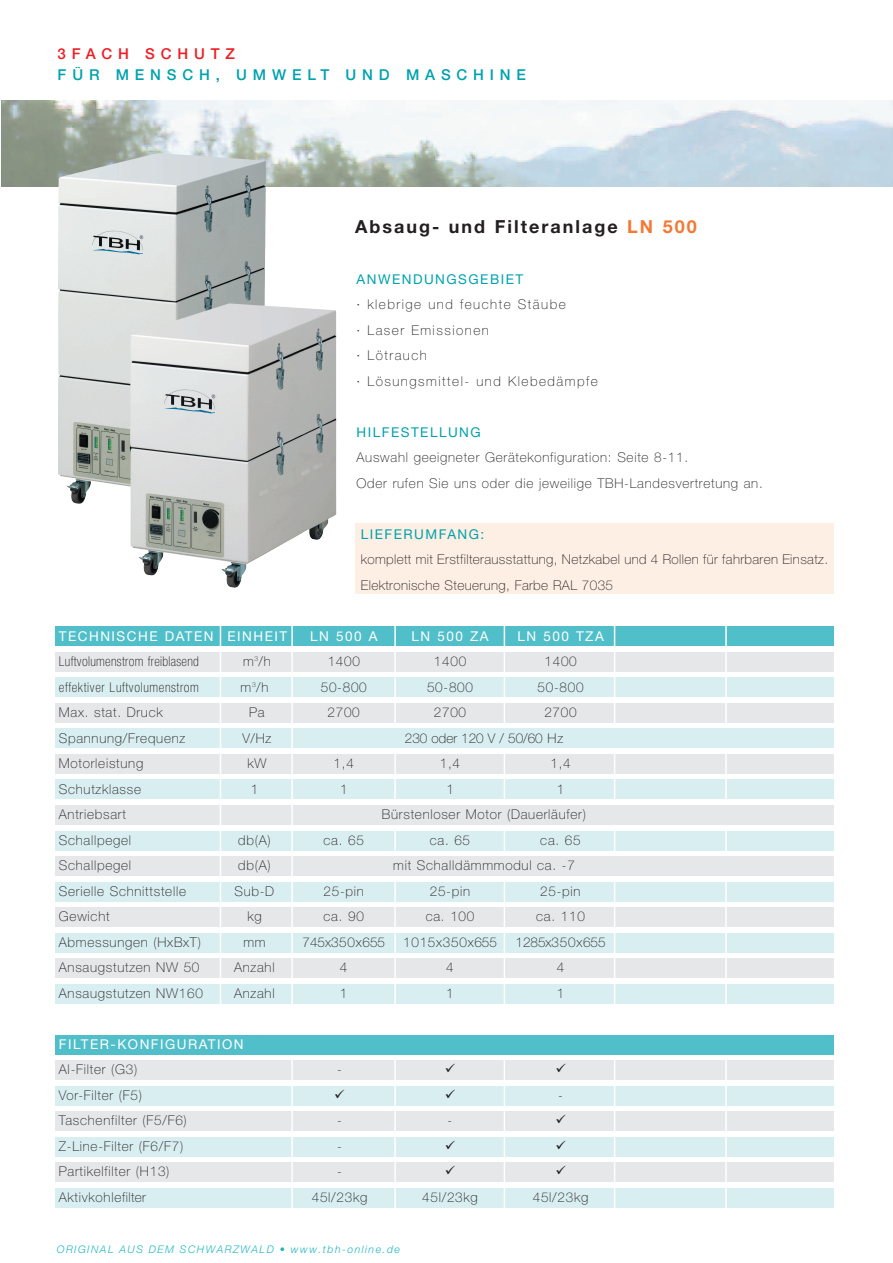
<style>
.page{position:relative;width:893px;height:1263px;background:#fff}
.page>*{position:absolute;margin:0;border:0;box-sizing:border-box;transform-origin:0 0}
.t1{font:700 18px "Helvetica Neue LT";letter-spacing:.11em;color:#231f20}
.t2{font:500 15px "Helvetica Neue LT";letter-spacing:.39em;color:#00a2ad}
.t3{font:500 15px "Helvetica Neue LT";letter-spacing:.39em;color:#ee1e24}
.t4{font:100 13.5px/25.5px "Helvetica Neue LT";letter-spacing:.055em;color:#231f20}
.t5{font:100 13.5px/25.5px "Helvetica Neue LT";letter-spacing:.03em;color:#231f20}
.t6{font:100 13.5px/25.5px "Helvetica Neue LT";letter-spacing:.11em;color:#231f20}
.t7{font:13.5px "Helvetica Neue LT";letter-spacing:.11em;color:#fff}
.t8{font:13.5px "Helvetica Neue LT";letter-spacing:.11em;color:#00a2ad}
.t9{font:100 13.5px "Helvetica Neue LT";color:#231f20}
.t10{font:100 condensed 13.5px "Helvetica Neue LT";letter-spacing:.025em;color:#231f20}
.t11{font:100 condensed 13.5px "Helvetica Neue LT";letter-spacing:.05em;color:#231f20}
.t12{font:italic 300 10.5px "Helvetica Neue LT";letter-spacing:.14em;color:#21b7c1}
.s1{color:#f37937}
</style>
<div class="page">
<img style="left:1px;top:101px;width:892px;height:86px">
<div style="left:55px;top:627px;width:778px;height:19px;background:#51bfc9"></div>
<div style="left:55px;top:652px;width:778px;height:19px;background:#e6e7e9"></div>
<div style="left:55px;top:678px;width:778px;height:19px;background:#d9eef1"></div>
<div style="left:55px;top:703px;width:778px;height:19px;background:#e6e7e9"></div>
<div style="left:55px;top:754px;width:778px;height:19px;background:#e6e7e9"></div>
<div style="left:55px;top:780px;width:778px;height:19px;background:#d9eef1"></div>
<div style="left:55px;top:831px;width:778px;height:19px;background:#d9eef1"></div>
<div style="left:55px;top:882px;width:778px;height:19px;background:#d9eef1"></div>
<div style="left:55px;top:907px;width:778px;height:20px;background:#e6e7e9"></div>
<div style="left:55px;top:933px;width:778px;height:19px;background:#d9eef1"></div>
<div style="left:55px;top:958px;width:778px;height:20px;background:#e6e7e9"></div>
<div style="left:55px;top:984px;width:778px;height:19px;background:#d9eef1"></div>
<div style="left:55px;top:1060px;width:778px;height:20px;background:#e6e7e9"></div>
<div style="left:55px;top:1086px;width:778px;height:19px;background:#d9eef1"></div>
<div style="left:55px;top:1111px;width:778px;height:20px;background:#e6e7e9"></div>
<div style="left:55px;top:1137px;width:778px;height:19px;background:#d9eef1"></div>
<div style="left:55px;top:1162px;width:778px;height:20px;background:#e6e7e9"></div>
<div style="left:55px;top:1188px;width:778px;height:19px;background:#d9eef1"></div>
<hr style="left:394px;top:600px;width:2px;height:625px;background:#fff">
<hr style="left:504px;top:613px;width:1px;height:622px;background:#fff">
<hr style="left:614px;top:601px;width:1px;height:624px;background:#fff">
<hr style="left:725px;top:602px;width:2px;height:620px;background:#fff">
<div style="left:55px;top:805px;width:778px;height:19px;background:#e6e7e9"></div>
<div style="left:55px;top:729px;width:778px;height:19px;background:#d9eef1"></div>
<div style="left:55px;top:856px;width:778px;height:19px;background:#e6e7e9"></div>
<hr style="left:291px;top:599px;width:2px;height:627px;background:#fff">
<hr style="left:220px;top:597px;width:1px;height:424px;background:#fff">
<div style="left:55px;top:1035px;width:778px;height:19px;background:#51bfc9"></div>
<div style="left:355px;top:524px;width:478px;height:70px;background:#fdefe4"></div>
<img style="left:58px;top:153px;width:208px;height:351px">
<img style="left:130px;top:303px;width:206px;height:285px">
<p class="t3" style="left:58px;top:48px;width:179px">3FACH SCHUTZ</p>
<p class="t2" style="left:58px;top:69px;width:470px">FÜR MENSCH, UMWELT UND MASCHINE</p>
<h1 class="t1" style="left:355px;top:220px;width:343px">Absaug- und Filteranlage <span class="s1">LN 500</span></h1>
<p class="t8" style="left:357px;top:274px;width:168px">ANWENDUNGSGEBIET</p>
<p class="t6" style="left:357px;top:293px;width:243px">· klebrige und feuchte Stäube<br>· Laser Emissionen<br>· Lötrauch<br>· Lösungsmittel- und Klebedämpfe</p>
<p class="t8" style="left:357px;top:427px;width:126px">HILFESTELLUNG</p>
<p class="t4" style="left:357px;top:446px;width:408px">Auswahl geeigneter Gerätekonfiguration: Seite 8-11.<br>Oder rufen Sie uns oder die jeweilige TBH-Landesvertretung an.</p>
<p class="t8" style="left:361px;top:529px;width:125px">LIEFERUMFANG:</p>
<p class="t5" style="left:361px;top:548px;width:469px">komplett mit Erstfilterausstattung, Netzkabel und 4 Rollen für fahrbaren Einsatz.<br>Elektronische Steuerung, Farbe RAL 7035</p>
<p class="t7" style="left:59px;top:631px;width:230px">TECHNISCHE DATEN EINHEIT</p>
<p class="t7" style="left:310px;top:631px;width:69px">LN 500 A</p>
<p class="t7" style="left:412px;top:631px;width:79px">LN 500 ZA</p>
<p class="t7" style="left:517px;top:631px;width:88px">LN 500 TZA</p>
<p class="t10" style="left:59px;top:656px;width:142px">Luftvolumenstrom freiblasend</p>
<p class="t4" style="left:243px;top:650px;width:29px">m<sup>3</sup>/h</p>
<p class="t4" style="left:328px;top:650px;width:34px">1400</p>
<p class="t4" style="left:434px;top:650px;width:34px">1400</p>
<p class="t4" style="left:544px;top:650px;width:34px">1400</p>
<p class="t11" style="left:59px;top:682px;width:142px">effektiver Luftvolumenstrom</p>
<p class="t4" style="left:241px;top:675px;width:29px">m<sup>3</sup>/h</p>
<p class="t4" style="left:321px;top:675px;width:47px">50-800</p>
<p class="t4" style="left:427px;top:675px;width:47px">50-800</p>
<p class="t4" style="left:538px;top:675px;width:47px">50-800</p>
<p class="t4" style="left:59px;top:701px;width:105px">Max. stat. Druck</p>
<p class="t4" style="left:249px;top:701px;width:17px">Pa</p>
<p class="t4" style="left:328px;top:701px;width:34px">2700</p>
<p class="t4" style="left:434px;top:701px;width:34px">2700</p>
<p class="t4" style="left:544px;top:701px;width:34px">2700</p>
<p class="t4" style="left:59px;top:726px;width:128px">Spannung/Frequenz</p>
<p class="t4" style="left:242px;top:726px;width:31px">V/Hz</p>
<p class="t9" style="left:405px;top:733px;width:160px">230 oder 120 V / 50/60 Hz</p>
<p class="t4" style="left:59px;top:752px;width:86px">Motorleistung</p>
<p class="t4" style="left:247px;top:752px;width:20px">kW</p>
<p class="t4" style="left:334px;top:752px;width:22px">1,4</p>
<p class="t4" style="left:440px;top:752px;width:22px">1,4</p>
<p class="t4" style="left:550px;top:752px;width:22px">1,4</p>
<p class="t4" style="left:59px;top:777px;width:84px">Schutzklasse</p>
<p class="t4" style="left:251px;top:777px;width:9px">1</p>
<p class="t4" style="left:340px;top:777px;width:9px">1</p>
<p class="t4" style="left:446px;top:777px;width:9px">1</p>
<p class="t4" style="left:557px;top:777px;width:9px">1</p>
<p class="t4" style="left:59px;top:803px;width:68px">Antriebsart</p>
<p class="t4" style="left:382px;top:803px;width:206px">Bürstenloser Motor (Dauerläufer)</p>
<p class="t4" style="left:59px;top:828px;width:74px">Schallpegel</p>
<p class="t4" style="left:238px;top:828px;width:34px">db(A)</p>
<p class="t4" style="left:323px;top:828px;width:42px">ca. 65</p>
<p class="t4" style="left:430px;top:828px;width:42px">ca. 65</p>
<p class="t4" style="left:540px;top:828px;width:42px">ca. 65</p>
<p class="t4" style="left:59px;top:854px;width:74px">Schallpegel</p>
<p class="t4" style="left:238px;top:854px;width:34px">db(A)</p>
<p class="t4" style="left:393px;top:854px;width:183px">mit Schalldämmmodul ca. -7</p>
<p class="t4" style="left:59px;top:879px;width:129px">Serielle Schnittstelle</p>
<p class="t4" style="left:234px;top:879px;width:41px">Sub-D</p>
<p class="t4" style="left:323px;top:879px;width:42px">25-pin</p>
<p class="t4" style="left:430px;top:879px;width:42px">25-pin</p>
<p class="t4" style="left:540px;top:879px;width:42px">25-pin</p>
<p class="t4" style="left:59px;top:905px;width:52px">Gewicht</p>
<p class="t4" style="left:247px;top:905px;width:16px">kg</p>
<p class="t4" style="left:324px;top:905px;width:42px">ca. 90</p>
<p class="t4" style="left:426px;top:905px;width:50px">ca. 100</p>
<p class="t4" style="left:536px;top:905px;width:50px">ca. 110</p>
<p class="t4" style="left:59px;top:930px;width:144px">Abmessungen (HxBxT)</p>
<p class="t4" style="left:243px;top:930px;width:24px">mm</p>
<p class="t9" style="left:303px;top:937px;width:84px">745x350x655</p>
<p class="t4" style="left:403px;top:930px;width:95px">1015x350x655</p>
<p class="t9" style="left:516px;top:937px;width:92px">1285x350x655</p>
<p class="t4" style="left:59px;top:956px;width:142px">Ansaugstutzen NW 50</p>
<p class="t4" style="left:234px;top:956px;width:42px">Anzahl</p>
<p class="t4" style="left:340px;top:956px;width:9px">4</p>
<p class="t4" style="left:446px;top:956px;width:9px">4</p>
<p class="t4" style="left:557px;top:956px;width:9px">4</p>
<p class="t4" style="left:59px;top:981px;width:145px">Ansaugstutzen NW160</p>
<p class="t4" style="left:234px;top:981px;width:42px">Anzahl</p>
<p class="t4" style="left:340px;top:981px;width:9px">1</p>
<p class="t4" style="left:446px;top:981px;width:9px">1</p>
<p class="t4" style="left:557px;top:981px;width:9px">1</p>
<p class="t7" style="left:59px;top:1039px;width:186px">FILTER-KONFIGURATION</p>
<p class="t4" style="left:59px;top:1058px;width:80px">Al-Filter (G3)</p>
<p class="t4" style="left:337px;top:1058px;width:6px">-</p>
<p class="t4" style="left:59px;top:1083px;width:85px">Vor-Filter (F5)</p>
<p class="t4" style="left:558px;top:1083px;width:6px">-</p>
<p class="t4" style="left:59px;top:1109px;width:129px">Taschenfilter (F5/F6)</p>
<p class="t4" style="left:337px;top:1109px;width:6px">-</p>
<p class="t4" style="left:448px;top:1109px;width:6px">-</p>
<p class="t4" style="left:59px;top:1134px;width:126px">Z-Line-Filter (F6/F7)</p>
<p class="t4" style="left:337px;top:1134px;width:6px">-</p>
<p class="t4" style="left:59px;top:1160px;width:112px">Partikelfilter (H13)</p>
<p class="t4" style="left:337px;top:1160px;width:6px">-</p>
<p class="t4" style="left:59px;top:1185px;width:89px">Aktivkohlefilter</p>
<p class="t4" style="left:312px;top:1185px;width:57px">45l/23kg</p>
<p class="t4" style="left:422px;top:1185px;width:57px">45l/23kg</p>
<p class="t4" style="left:533px;top:1185px;width:57px">45l/23kg</p>
<p class="t12" style="left:57px;top:1245px;width:345px">ORIGINAL AUS DEM SCHWARZWALD • www.tbh-online.de</p>
</div>
